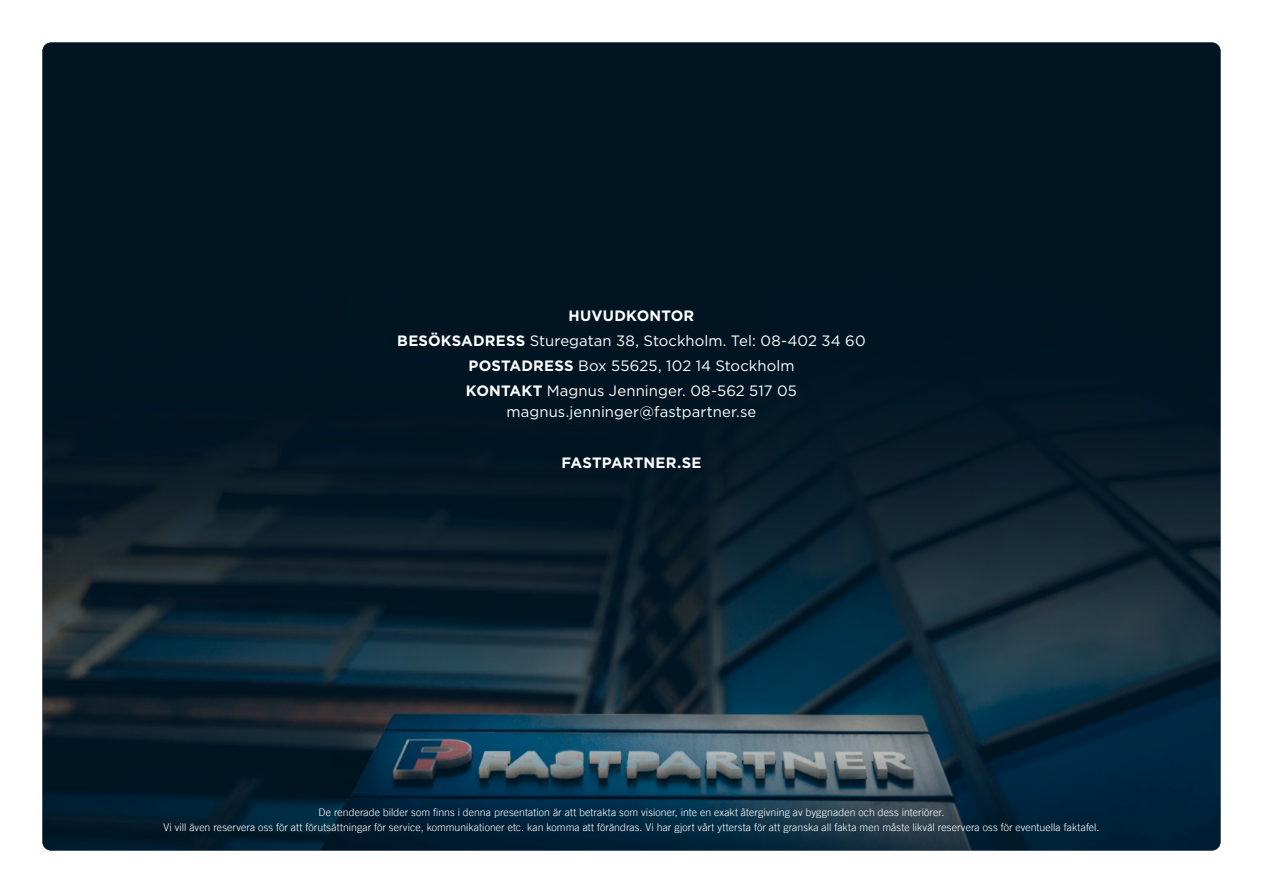
<style>
.page{position:relative;width:1263px;height:893px;background:#fff}
.page>*{position:absolute;margin:0;border:0;box-sizing:border-box;transform-origin:0 0}
.t1{font:15px/21px "Gotham";letter-spacing:.005em;color:#fff;text-align:center}
.t2{font:700 15px "Gotham";letter-spacing:.015em;color:#fff}
.t3{font:300 10.5px/15px "Trade Gothic LT";letter-spacing:.005em;color:#fff;text-align:center}
.s1{font-weight:700}
</style>
<div class="page">
<img style="left:43px;top:43px;width:1177px;height:807px">
<p class="t2" style="left:569px;top:305px;width:127px">HUVUDKONTOR</p>
<p class="t1" style="left:397px;top:330px;width:470px"><span class="s1">BESÖKSADRESS</span> Sturegatan 38, Stockholm. Tel: 08-402 34 60</p>
<p class="t1" style="left:468px;top:355px;width:327px"><span class="s1">POSTADRESS</span> Box 55625, 102 14 Stockholm</p>
<p class="t1" style="left:466px;top:380px;width:333px"><span class="s1">KONTAKT</span> Magnus Jenninger. 08-562 517 05 magnus.jenninger@fastpartner.se</p>
<p class="t2" style="left:561px;top:453px;width:142px">FASTPARTNER.SE</p>
<p class="t3" style="left:163px;top:804px;width:937px">De renderade bilder som finns i denna presentation är att betrakta som visioner, inte en exakt återgivning av byggnaden och dess interiörer.<br>Vi vill även reservera oss för att förutsättningar för service, kommunikationer etc. kan komma att förändras. Vi har gjort vårt yttersta för att granska all fakta men måste likväl reservera oss för eventuella faktafel.</p>
</div>
